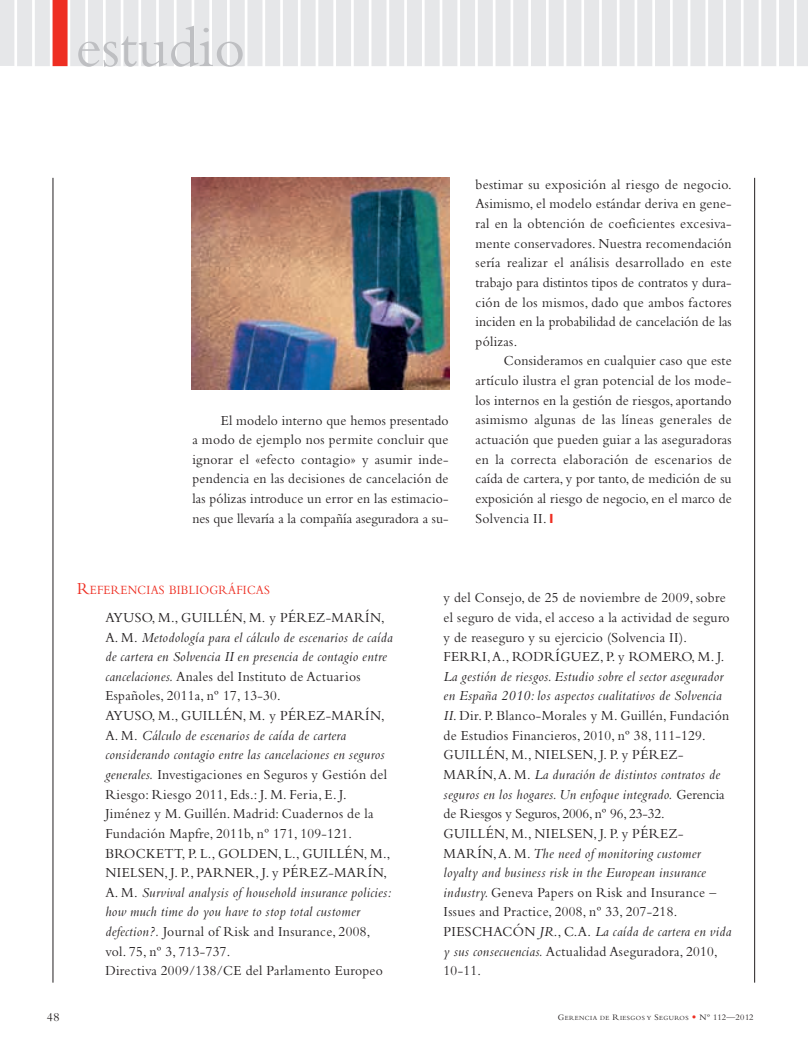
<style>
.page{position:relative;width:808px;height:1053px;background:#fff}
.page>*{position:absolute;margin:0;border:0;box-sizing:border-box;transform-origin:0 0}
.t1{font:60px "Bembo";color:#bebfc2}
.t2{font:14.38px/19.6px "Bembo";letter-spacing:.025em;color:#231f20;text-align:justify;scale:.95 1}
.t3{font:13.12px "Bembo";letter-spacing:.02em;color:#ee2e22;scale:.9 1}
.t4{font:12.5px "Bembo";color:#231f20}
.t5{font:6.5px "Bembo";letter-spacing:.065em;color:#231f20}
.s1{color:#ee2e22}
.s2{font-size:17.5px}
.s3{font-style:italic}
.s4{font-size:8.75px}
.s5{font-family:"Goudy";font-size:8.75px;color:#ee2e22}
</style>
<div class="page">
<hr style="left:53px;top:178px;width:1px;height:804px;background:#231f20">
<hr style="left:754px;top:178px;width:1px;height:804px;background:#231f20">
<div style="left:17px;top:0;width:15px;height:66px;background:#e6e7e9"></div>
<div style="left:35px;top:0;width:15px;height:66px;background:#e6e7e9"></div>
<div style="left:53px;top:0;width:15px;height:66px;background:#ee2e22"></div>
<div style="left:70px;top:0;width:15px;height:66px;background:#e6e7e9"></div>
<div style="left:88px;top:0;width:15px;height:66px;background:#e6e7e9"></div>
<div style="left:106px;top:0;width:15px;height:66px;background:#e6e7e9"></div>
<div style="left:123px;top:0;width:15px;height:66px;background:#e6e7e9"></div>
<div style="left:141px;top:0;width:15px;height:66px;background:#e6e7e9"></div>
<div style="left:159px;top:0;width:15px;height:66px;background:#e6e7e9"></div>
<div style="left:177px;top:0;width:15px;height:66px;background:#e6e7e9"></div>
<div style="left:194px;top:0;width:15px;height:66px;background:#e6e7e9"></div>
<div style="left:212px;top:0;width:15px;height:66px;background:#e6e7e9"></div>
<div style="left:230px;top:0;width:15px;height:66px;background:#e6e7e9"></div>
<div style="left:247px;top:0;width:15px;height:66px;background:#e6e7e9"></div>
<div style="left:265px;top:0;width:15px;height:66px;background:#e6e7e9"></div>
<div style="left:283px;top:0;width:15px;height:66px;background:#e6e7e9"></div>
<div style="left:301px;top:0;width:15px;height:66px;background:#e6e7e9"></div>
<div style="left:318px;top:0;width:15px;height:66px;background:#e6e7e9"></div>
<div style="left:336px;top:0;width:15px;height:66px;background:#e6e7e9"></div>
<div style="left:354px;top:0;width:15px;height:66px;background:#e6e7e9"></div>
<div style="left:371px;top:0;width:15px;height:66px;background:#e6e7e9"></div>
<div style="left:389px;top:0;width:15px;height:66px;background:#e6e7e9"></div>
<div style="left:407px;top:0;width:15px;height:66px;background:#e6e7e9"></div>
<div style="left:425px;top:0;width:15px;height:66px;background:#e6e7e9"></div>
<div style="left:442px;top:0;width:15px;height:66px;background:#e6e7e9"></div>
<div style="left:460px;top:0;width:15px;height:66px;background:#e6e7e9"></div>
<div style="left:478px;top:0;width:15px;height:66px;background:#e6e7e9"></div>
<div style="left:495px;top:0;width:15px;height:66px;background:#e6e7e9"></div>
<div style="left:513px;top:0;width:15px;height:66px;background:#e6e7e9"></div>
<div style="left:531px;top:0;width:15px;height:66px;background:#e6e7e9"></div>
<div style="left:549px;top:0;width:15px;height:66px;background:#e6e7e9"></div>
<div style="left:566px;top:0;width:15px;height:66px;background:#e6e7e9"></div>
<div style="left:584px;top:0;width:15px;height:66px;background:#e6e7e9"></div>
<div style="left:602px;top:0;width:15px;height:66px;background:#e6e7e9"></div>
<div style="left:619px;top:0;width:15px;height:66px;background:#e6e7e9"></div>
<div style="left:637px;top:0;width:15px;height:66px;background:#e6e7e9"></div>
<div style="left:655px;top:0;width:15px;height:66px;background:#e6e7e9"></div>
<div style="left:673px;top:0;width:15px;height:66px;background:#e6e7e9"></div>
<div style="left:690px;top:0;width:15px;height:66px;background:#e6e7e9"></div>
<div style="left:708px;top:0;width:15px;height:66px;background:#e6e7e9"></div>
<div style="left:726px;top:0;width:15px;height:66px;background:#e6e7e9"></div>
<div style="left:743px;top:0;width:15px;height:66px;background:#e6e7e9"></div>
<div style="left:761px;top:0;width:15px;height:66px;background:#e6e7e9"></div>
<div style="left:797px;top:0;width:11px;height:66px;background:#e6e7e9"></div>
<div style="left:779px;top:0;width:15px;height:66px;background:#e6e7e9"></div>
<div style="left:0;top:0;width:14px;height:66px;background:#e6e7e9"></div>
<img style="left:191px;top:178px;width:259px;height:211px">
<h1 class="t1" style="left:75px;top:27px;width:172px">estudio</h1>
<p class="t2" style="left:192px;top:411px;width:271px;text-indent:28px">El modelo interno que hemos presentado a modo de ejemplo nos permite concluir que ignorar el «efecto contagio» y asumir inde&shy;pendencia en las decisiones de cancelación de las pólizas introduce un error en las estimacio&shy;nes que llevaría a la compañía aseguradora a su-</p>
<p class="t2" style="left:475px;top:176px;width:271px">bestimar su exposición al riesgo de negocio.<br>Asimismo, el modelo estándar deriva en gene&shy;ral en la obtención de coeficientes excesiva&shy;mente conservadores. Nuestra recomendación sería realizar el análisis desarrollado en este trabajo para distintos tipos de contratos y dura&shy;ción de los mismos, dado que ambos factores inciden en la probabilidad de cancelación de las pólizas.</p>
<p class="t2" style="left:475px;top:352px;width:271px;text-indent:28px">Consideramos en cualquier caso que este artículo ilustra el gran potencial de los mode&shy;los internos en la gestión de riesgos, aportando asimismo algunas de las líneas generales de actuación que pueden guiar a las aseguradoras en la correcta elaboración de escenarios de caída de cartera, y por tanto, de medición de su exposición al riesgo de negocio, en el marco de Solvencia II. <span class="s1">❘</span></p>
<p class="t3" style="left:77px;top:585px;width:216px"><span class="s2">R</span>EFERENCIAS BIBLIOGRÁFICAS</p>
<p class="t2" style="left:105px;top:609px;width:304px;text-align:left">AYUSO, M., GUILLÉN, M. y PÉREZ-MARÍN, A. M. <span class="s3">Metodología para el cálculo de escenarios de caída de cartera en Solvencia II en presencia de contagio entre cancelaciones.</span> Anales del Instituto de Actuarios Españoles, 2011a, nº 17, 13-30.<br>AYUSO, M., GUILLÉN, M. y PÉREZ-MARÍN, A. M. <span class="s3">Cálculo de escenarios de caída de cartera considerando contagio entre las cancelaciones en seguros generales.</span> Investigaciones en Seguros y Gestión del Riesgo: Riesgo 2011, Eds.: J. M. Feria, E. J.<br>Jiménez y M. Guillén. Madrid: Cuadernos de la Fundación Mapfre, 2011b, nº 171, 109-121.<br>BROCKETT, P. L., GOLDEN, L., GUILLÉN, M., NIELSEN, J. P., PARNER, J. y PÉREZ-MARÍN, A. M. <span class="s3">Survival analysis of household insurance policies: how much time do you have to stop total customer defection?.</span> Journal of Risk and Insurance, 2008, vol. 75, nº 3, 713-737.<br>Directiva 2009/138/CE del Parlamento Europeo</p>
<p class="t2" style="left:444px;top:589px;width:303px;text-align:left">y del Consejo, de 25 de noviembre de 2009, sobre el seguro de vida, el acceso a la actividad de seguro y de reaseguro y su ejercicio (Solvencia II).<br>FERRI,A., RODRÍGUEZ, P. y ROMERO, M. J.</p>
<p class="t2" style="left:444px;top:668px;width:304px;text-align:left"><span class="s3">La gestión de riesgos. Estudio sobre el sector asegurador en España 2010: los aspectos cualitativos de Solvencia II</span>. Dir. P. Blanco-Morales y M. Guillén, Fundación de Estudios Financieros, 2010, nº 38, 111-129.<br>GUILLÉN, M., NIELSEN, J. P. y PÉREZ-MARÍN,A. M. <span class="s3">La duración de distintos contratos de seguros en los hogares. Un enfoque integrado.</span> Gerencia de Riesgos y Seguros, 2006, nº 96, 23-32.<br>GUILLÉN, M., NIELSEN, J. P. y PÉREZ-MARÍN,A. M. <span class="s3">The need of monitoring customer loyalty and business risk in the European insurance industry.</span> Geneva Papers on Risk and Insurance – Issues and Practice, 2008, nº 33, 207-218.<br>PIESCHACÓN <span class="s3">JR</span>., C.A. <span class="s3">La caída de cartera en vida y sus consecuencias.</span> Actualidad Aseguradora, 2010, 10-11.</p>
<p class="t4" style="left:47px;top:1013px;width:14px">48</p>
<p class="t5" style="left:558px;top:1015px;width:197px"><span class="s4">G</span>ERENCIA DE <span class="s4">R</span>IESGOS Y <span class="s4">S</span>EGUROS <span class="s5">•</span> <span class="s4">Nº 112—2012</span></p>
</div>
